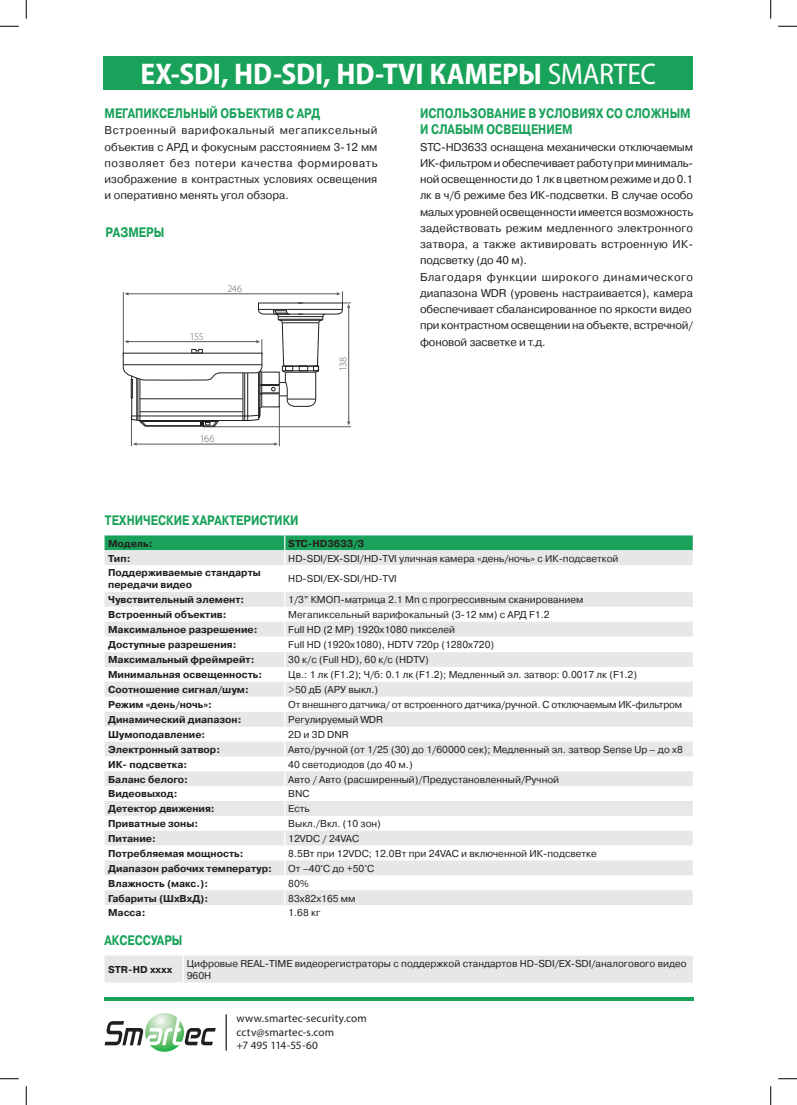
<style>
.page{position:relative;width:797px;height:1105px;background:#fff}
.page>*{position:absolute;margin:0;border:0;box-sizing:border-box;transform-origin:0 0}
.t1{font:700 semi-condensed 30px "Myriad Pro";letter-spacing:-.005em;color:#fff}
.t2{font:700 13.75px/16.2px "Pragmatica C";color:#19a259;scale:.8 1}
.t3{font:11.25px/16.2px "Pragmatica C";letter-spacing:-.01em;color:#231f20;text-align:justify}
.t4{font:11.12px/13.4px "Myriad Pro";letter-spacing:.015em;color:#231f20}
.t5{font:300 10.25px "Myriad Pro";letter-spacing:-.035em;color:#636366}
.t6{font:10px/12px "Pragmatica C";color:#231f20}
.t7{font:700 10px/12px "Pragmatica C";color:#231f20}
.t8{font:10px "Pragmatica C";letter-spacing:-.02em;color:#231f20}
.s1{font-weight:400}
</style>
<div class="page">
<svg style="left:105px;top:1021px;width:39px;height:24px"></svg>
<svg style="left:184px;top:1028px;width:32px;height:17px"></svg>
<img style="left:145px;top:1013px;width:39px;height:39px">
<hr style="left:225px;top:1014px;width:2px;height:36px;background:#231f20">
<hr style="left:104px;top:997px;width:589px;height:4px;background:#19a259">
<div style="left:104px;top:56px;width:588px;height:33px;background:#19a259"></div>
<svg style="left:105px;top:535px;width:587px;height:370px"></svg>
<div style="left:105px;top:955px;width:587px;height:27px;background:#e6e7e9"></div>
<hr style="left:131px;top:415px;width:1px;height:31px;background:#57585a">
<hr style="left:279px;top:406px;width:1px;height:40px;background:#57585a">
<hr style="left:136px;top:444px;width:139px;height:1px;background:#57585a">
<svg style="left:133px;top:442px;width:4px;height:4px"></svg>
<svg style="left:122px;top:291px;width:229px;height:137px"></svg>
<svg style="left:0;top:25px;width:19px;height:2px"></svg>
<svg style="left:778px;top:25px;width:19px;height:2px"></svg>
<svg style="left:0;top:1078px;width:19px;height:1px"></svg>
<svg style="left:778px;top:1078px;width:19px;height:1px"></svg>
<svg style="left:25px;top:0;width:2px;height:19px"></svg>
<svg style="left:25px;top:1086px;width:2px;height:19px"></svg>
<svg style="left:770px;top:0;width:1px;height:19px"></svg>
<svg style="left:770px;top:1086px;width:1px;height:19px"></svg>
<h1 class="t1" style="left:140px;top:57px;width:517px">EX-SDI, HD-SDI, HD-TVI КАМЕРЫ <span class="s1">SMARTEC</span></h1>
<h2 class="t2" style="left:105px;top:105px;width:251px">Мегапиксельный объектив с АРД</h2>
<p class="t3" style="left:105px;top:123px;width:274px">Встроенный варифокальный мегапиксельный объектив с АРД и фокусным расстоянием 3-12 мм позволяет без потери качества формировать изображение в контрастных условиях освещения и оперативно менять угол обзора.</p>
<h2 class="t2" style="left:106px;top:225px;width:75px">размеры</h2>
<p class="t5" style="left:190px;top:330px;width:16px">155</p>
<p class="t5" style="left:227px;top:282px;width:16px">246</p>
<p class="t5" style="left:200px;top:432px;width:16px">166</p>
<h2 class="t2" style="left:105px;top:512px;width:243px">Технические характеристики</h2>
<p class="t5" style="left:337px;top:371px;width:16px;rotate:-90deg">138</p>
<h2 class="t2" style="left:420px;top:105px;width:338px">Использование в условиях со сложным и слабым освещением</h2>
<p class="t3" style="left:420px;top:139px;width:275px;text-align:left">STC-HD3633 оснащена механически отключаемым ИК-фильтром и обеспечивает работу при минималь&shy;ной освещенности до 1 лк в цветном режиме и до 0.1 лк в ч/б режиме без ИК-подсветки. В случае особо малых уровней освещенности имеется возможность задействовать режим медленного электронного затвора, а также активировать встроенную ИК&shy;подсветку (до 40 м).<br>Благодаря функции широкого динамического диапазона WDR (уровень настраивается), камера обеспечивает сбалансированное по яркости видео при контрастном освещении на объекте, встречной/ фоновой засветке и т.д.</p>
<p class="t7" style="left:108px;top:537px;width:46px">Модель:</p>
<p class="t7" style="left:288px;top:537px;width:78px">STC-HD3633/3</p>
<p class="t7" style="left:108px;top:552px;width:24px">Тип:</p>
<p class="t6" style="left:288px;top:552px;width:332px">HD-SDI/EX-SDI/HD-TVI уличная камера «день/ночь» с ИК-подсветкой</p>
<p class="t7" style="left:108px;top:567px;width:154px">Поддерживаемые стандарты передачи видео</p>
<p class="t6" style="left:288px;top:573px;width:110px">HD-SDI/EX-SDI/HD-TVI</p>
<p class="t7" style="left:108px;top:594px;width:138px">Чувствительный элемент:</p>
<p class="t6" style="left:288px;top:594px;width:296px">1/3” КМОП-матрица 2.1 Mп с прогрессивным сканированием</p>
<p class="t7" style="left:108px;top:609px;width:120px">Встроенный объектив:</p>
<p class="t6" style="left:288px;top:609px;width:263px">Мегапиксельный варифокальный (3-12 мм) с АРД F1.2</p>
<p class="t7" style="left:108px;top:624px;width:151px">Максимальное разрешение:</p>
<p class="t6" style="left:288px;top:624px;width:168px">Full HD (2 MP) 1920x1080 пикселей</p>
<p class="t7" style="left:108px;top:639px;width:130px">Доступные разрешения:</p>
<p class="t6" style="left:288px;top:639px;width:207px">Full HD (1920x1080), HDTV 720p (1280x720)</p>
<p class="t7" style="left:108px;top:654px;width:148px">Максимальный фреймрейт:</p>
<p class="t6" style="left:288px;top:654px;width:142px">30 к/с (Full HD), 60 к/с (HDTV)</p>
<p class="t7" style="left:108px;top:669px;width:156px">Минимальная освещенность:</p>
<p class="t6" style="left:288px;top:669px;width:350px">Цв.: 1 лк (F1.2); Ч/б: 0.1 лк (F1.2); Медленный эл. затвор: 0.0017 лк (F1.2)</p>
<p class="t7" style="left:108px;top:684px;width:142px">Соотношение сигнал/шум:</p>
<p class="t6" style="left:288px;top:684px;width:91px">&gt;50 дБ (АРУ выкл.)</p>
<p class="t7" style="left:108px;top:699px;width:105px">Режим «день/ночь»:</p>
<p class="t8" style="left:288px;top:699px;width:395px">От внешнего датчика/ от встроенного датчика/ручной. С отключаемым ИК-фильтром</p>
<p class="t7" style="left:108px;top:714px;width:135px">Динамический диапазон:</p>
<p class="t6" style="left:288px;top:714px;width:96px">Регулируемый WDR</p>
<p class="t7" style="left:108px;top:729px;width:99px">Шумоподавление:</p>
<p class="t6" style="left:288px;top:729px;width:62px">2D и 3D DNR</p>
<p class="t7" style="left:108px;top:743px;width:114px">Электронный затвор:</p>
<p class="t6" style="left:288px;top:743px;width:396px">Авто/ручной (от 1/25 (30) до 1/60000 сек); Медленный эл. затвор Sense Up – до x8</p>
<p class="t7" style="left:108px;top:758px;width:81px">ИК- подсветка:</p>
<p class="t6" style="left:288px;top:758px;width:126px">40 светодиодов (до 40 м.)</p>
<p class="t7" style="left:108px;top:773px;width:81px">Баланс белого:</p>
<p class="t6" style="left:288px;top:773px;width:272px">Авто / Авто (расширенный)/Предустановленный/Ручной</p>
<p class="t7" style="left:108px;top:788px;width:71px">Видеовыход:</p>
<p class="t6" style="left:288px;top:788px;width:23px">BNC</p>
<p class="t7" style="left:108px;top:803px;width:108px">Детектор движения:</p>
<p class="t6" style="left:288px;top:803px;width:23px">Есть</p>
<p class="t7" style="left:108px;top:818px;width:92px">Приватные зоны:</p>
<p class="t6" style="left:288px;top:818px;width:94px">Выкл./Вкл. (10 зон)</p>
<p class="t7" style="left:108px;top:833px;width:49px">Питание:</p>
<p class="t6" style="left:288px;top:833px;width:72px">12VDC / 24VAC</p>
<p class="t7" style="left:108px;top:847px;width:137px">Потребляемая мощность:</p>
<p class="t6" style="left:288px;top:847px;width:310px">8.5Вт при 12VDC; 12.0Вт при 24VAC и включенной ИК-подсветке</p>
<p class="t7" style="left:108px;top:862px;width:165px">Диапазон рабочих температур:</p>
<p class="t6" style="left:288px;top:862px;width:87px">От –40°C до +50°C</p>
<p class="t7" style="left:108px;top:877px;width:102px">Влажность (макс.):</p>
<p class="t6" style="left:288px;top:877px;width:22px">80%</p>
<p class="t7" style="left:108px;top:892px;width:102px">Габариты (ШхВхД):</p>
<p class="t6" style="left:288px;top:892px;width:69px">83х82х165 мм</p>
<p class="t7" style="left:108px;top:907px;width:39px">Масса:</p>
<p class="t6" style="left:288px;top:907px;width:34px">1.68 кг</p>
<h2 class="t2" style="left:105px;top:933px;width:99px">аксессуары</h2>
<p class="t7" style="left:108px;top:963px;width:66px">STR-HD xxxx</p>
<p class="t6" style="left:187px;top:957px;width:501px">Цифровые REAL-TIME видеорегистраторы с поддержкой стандартов HD-SDI/EX-SDI/аналогового видео<br>960H</p>
<p class="t4" style="left:236px;top:1012px;width:132px">www.smartec-security.com cctv@smartec-s.com<br>+7 495 114-55-60</p>
</div>
